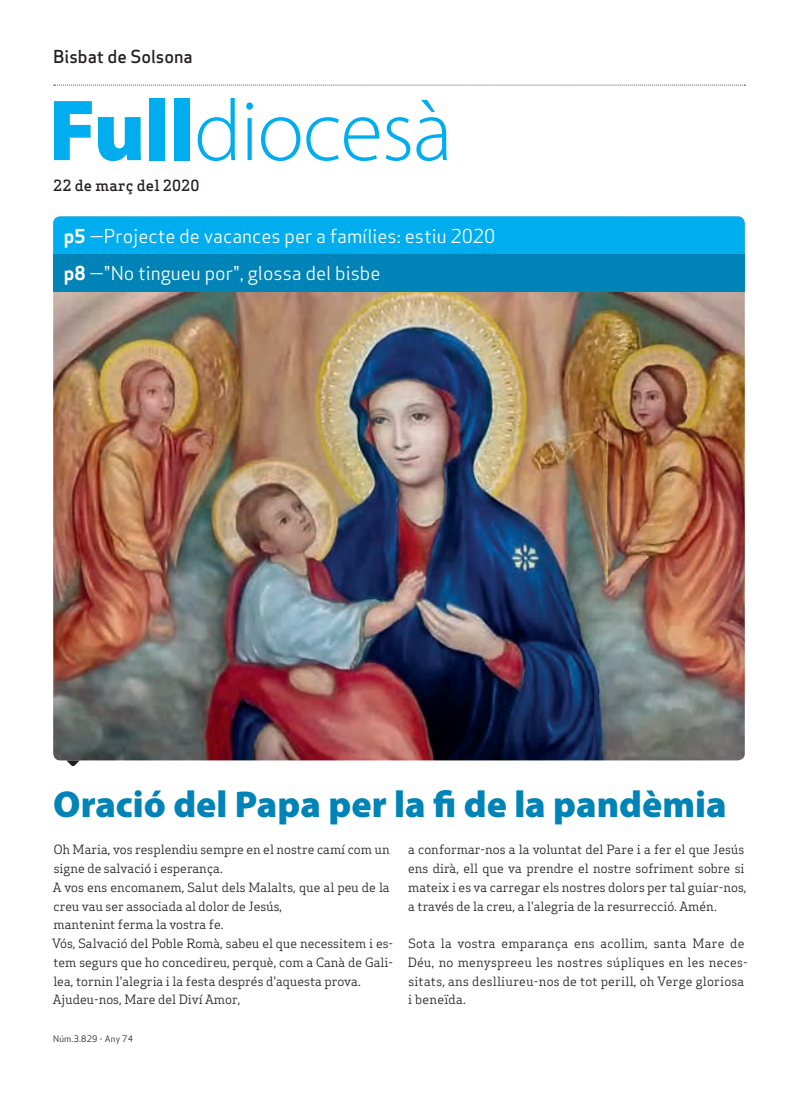
<style>
.page{position:relative;width:798px;height:1099px;background:#fff}
.page>*{position:absolute;margin:0;border:0;box-sizing:border-box;transform-origin:0 0}
.Titulars{font:300 87.5px "Myriad Pro";letter-spacing:-.015em;color:#00aeef}
.Titulars-2{font:900 37.5px "Myriad Pro";color:#0083b6}
.Destacat_Portada{font:18.75px "Apex Sans Book T";color:#fff}
.Capçalera{font:17.5px "Apex Sans Medium T";color:#231f20}
.Data{font:500 15px "Apex Serif";letter-spacing:.01em;color:#231f20}
.Text_General{font:12.5px/18.8px "Apex Serif";color:#231f20}
.Text_General-2{font:12.5px/18.8px "Apex Serif";letter-spacing:.02em;color:#231f20}
.Titulars-3{font:8.75px "Apex Sans Book T";letter-spacing:.02em;color:#231f20}
.s1{font-weight:900}
.s2{font-family:"Apex Sans Bold T"}
</style>
<div class="page">
<img style="left:53px;top:291px;width:691px;height:469px">
<svg style="left:54px;top:85px;width:691px;height:1px"></svg>
<div style="left:53px;top:216px;width:691px;height:38px;background:#00aeef"></div>
<div style="left:53px;top:254px;width:691px;height:37px;background:#0083b6"></div>
<svg style="left:66px;top:760px;width:14px;height:7px"></svg>
<p class="Capçalera" style="left:53px;top:45px;width:141px">Bisbat de Solsona</p>
<p class="Titulars" style="left:49px;top:78px;width:405px"><span class="s1">Full</span>diocesà</p>
<p class="Data" style="left:53px;top:176px;width:148px">22 de març del 2020</p>
<p class="Destacat_Portada" style="left:64px;top:224px;width:433px"><span class="s2">p5</span> —Projecte de vacances per a famílies: estiu 2020</p>
<p class="Destacat_Portada" style="left:64px;top:261px;width:318px"><span class="s2">p8</span> —"No tingueu por", glossa del bisbe</p>
<p class="Titulars-2" style="left:53px;top:779px;width:674px">Oració del Papa per la fi de la pandèmia</p>
<p class="Text_General" style="left:54px;top:840px;width:337px">Oh Maria, vos resplendiu sempre en el nostre camí com un signe de salvació i esperança.</p>
<p class="Text_General" style="left:53px;top:877px;width:338px">A vos ens encomanem, Salut dels Malalts, que al peu de la creu vau ser associada al dolor de Jesús,</p>
<p class="Text_General" style="left:54px;top:915px;width:171px">mantenint ferma la vostra fe.</p>
<p class="Text_General" style="left:52px;top:933px;width:342px;text-align:justify">Vós, Salvació del Poble Romà, sabeu el que necessitem i es&shy;tem segurs que ho concedireu, perquè, com a Canà de Gali&shy;lea, tornin l'alegria i la festa després d'aquesta prova.</p>
<p class="Text_General" style="left:53px;top:990px;width:189px">Ajudeu-nos, Mare del Diví Amor,</p>
<p class="Titulars-3" style="left:53px;top:1032px;width:81px">Núm.3.829 - Any 74</p>
<p class="Text_General" style="left:408px;top:840px;width:340px">a conformar-nos a la voluntat del Pare i a fer el que Jesús ens dirà, ell que va prendre el nostre sofriment sobre si mateix i es va carregar els nostres dolors per tal guiar-nos, a través de la creu, a l'alegria de la resurrecció. Amén.</p>
<p class="Text_General-2" style="left:408px;top:933px;width:341px">Sota la vostra emparança ens acollim, santa Mare de Déu, no menyspreeu les nostres súpliques en les neces&shy;sitats, ans deslliureu-nos de tot perill, oh Verge gloriosa i beneïda.</p>
</div>
